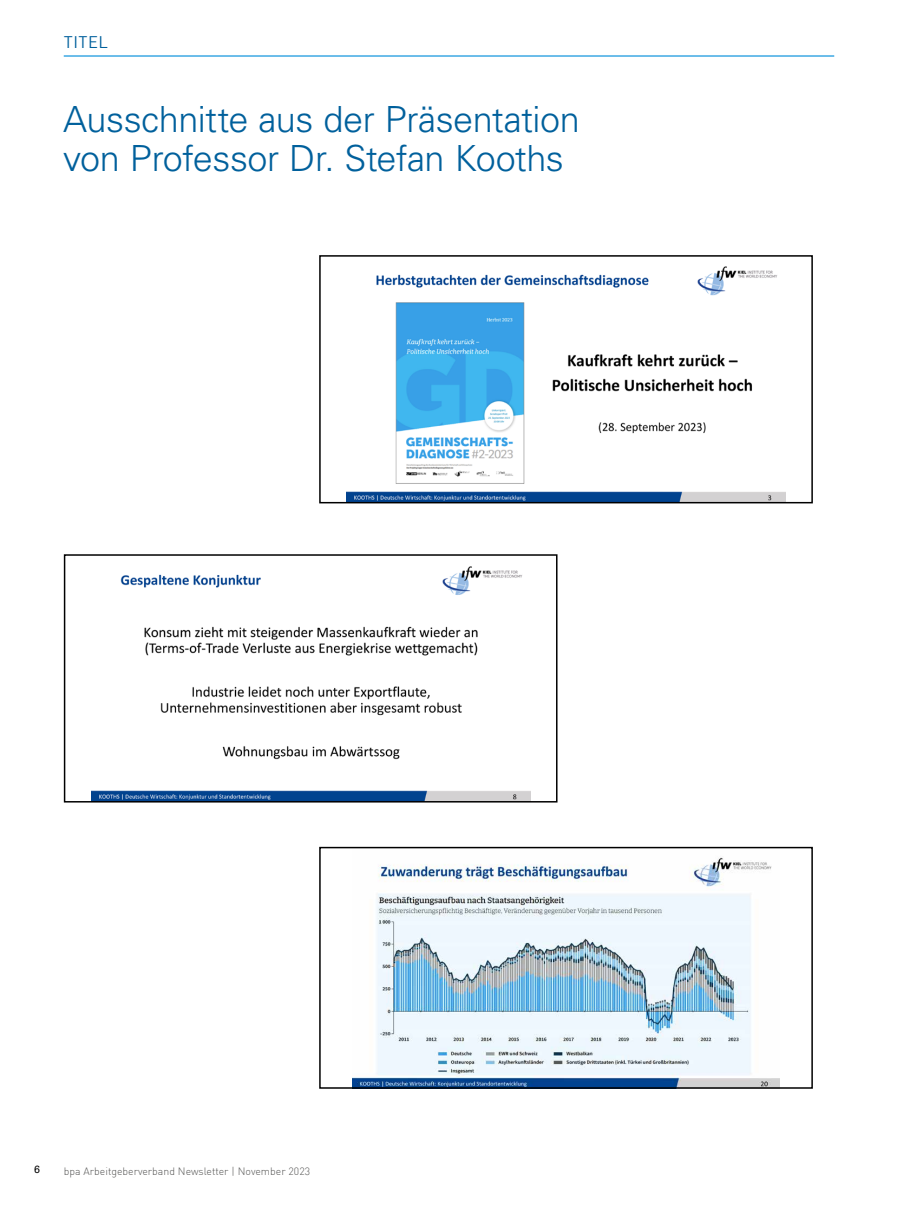
<style>
.page{position:relative;width:898px;height:1212px;background:#fff}
.page>*{position:absolute;margin:0;border:0;box-sizing:border-box;transform-origin:0 0}
.t1{font:300 36px/39px "Univers LT Std";letter-spacing:-.015em;color:#00609c}
.t2{font:16.5px "DIN";letter-spacing:.03em;color:#00609c}
.t3{font:300 10.5px "DIN";color:#575756}
.t4{font:10.5px "Univers LT Std";color:#000}
</style>
<div class="page">
<img style="left:346px;top:266px;width:439px;height:234px">
<div style="left:319px;top:255px;width:493px;height:248px;border:2px solid #000"></div>
<img style="left:91px;top:566px;width:439px;height:233px">
<div style="left:64px;top:554px;width:493px;height:248px;border:2px solid #000"></div>
<img style="left:352px;top:857px;width:427px;height:229px">
<div style="left:319px;top:847px;width:493px;height:242px;border:2px solid #000"></div>
<hr style="left:64px;top:55px;width:769px;height:2px;background:#63b9e9">
<p class="t2" style="left:64px;top:32px;width:46px">TITEL</p>
<p class="t1" style="left:63px;top:100px;width:518px">Ausschnitte aus der Präsentation von Professor Dr. Stefan Kooths</p>
<p class="t4" style="left:34px;top:1163px;width:7px">6</p>
<p class="t3" style="left:64px;top:1165px;width:248px">bpa Arbeitgeberverband Newsletter | November 2023</p>
</div>
